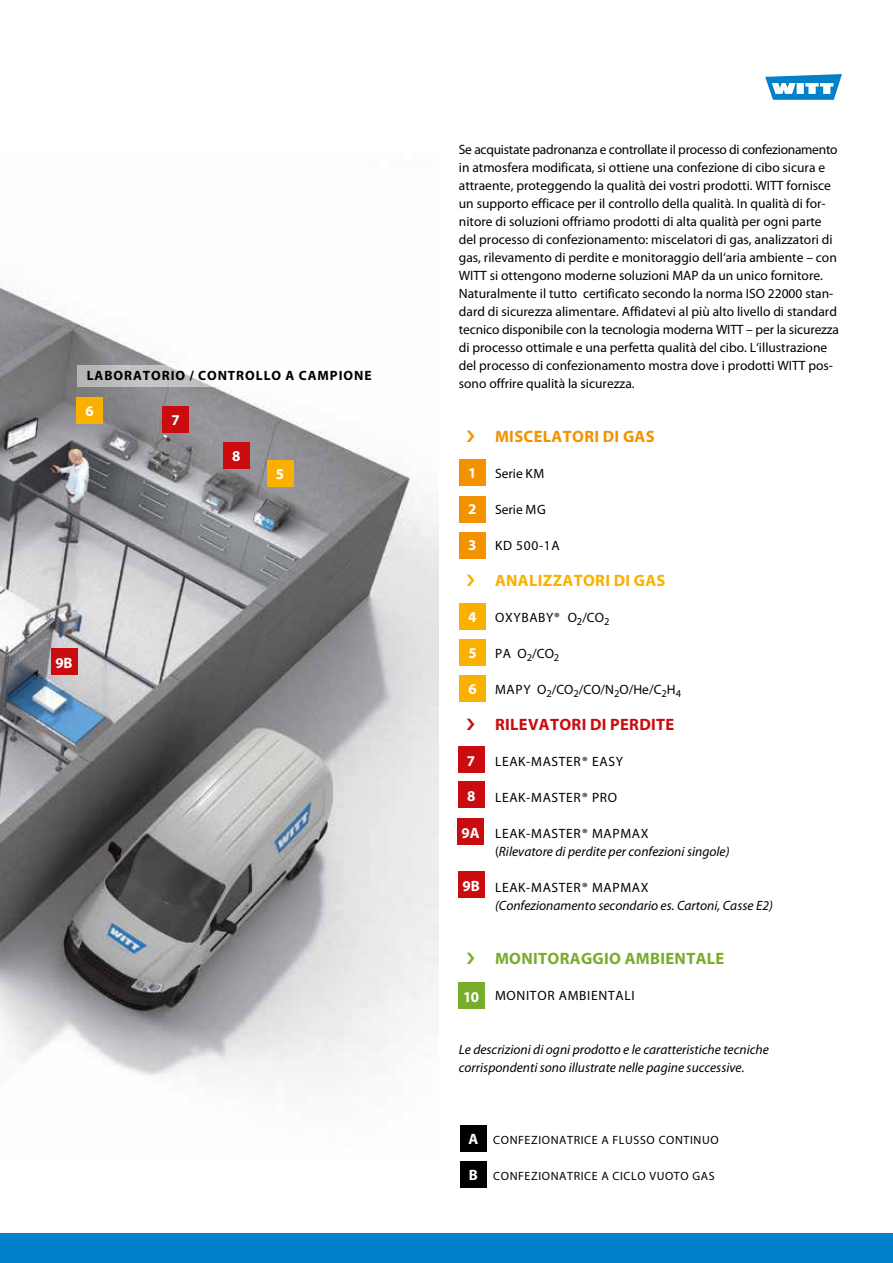
<style>
.page{position:relative;width:893px;height:1263px;background:#fff}
.page>*{position:absolute;margin:0;border:0;box-sizing:border-box;transform-origin:0 0}
.t1{font:700 16.5px "Myriad Pro";letter-spacing:.02em;color:#79ac2c}
.t2{font:700 16.5px "Myriad Pro";letter-spacing:.02em;color:#c90c0f}
.t3{font:700 16.5px "Myriad Pro";letter-spacing:.02em;color:#f9b000}
.t4{font:700 16.5px "Myriad Pro";letter-spacing:.02em;color:#f39200}
.t5{font:700 15px "Myriad Pro";color:#fff}
.t6{font:13.5px/18px "Myriad Pro";color:#000}
.t7{font:italic 13.5px/18px "Myriad Pro";color:#000}
.t8{font:13.5px "Myriad Pro";letter-spacing:.05em;color:#000}
.t9{font:700 13.5px "Myriad Pro";letter-spacing:.07em;color:#000}
.t10{font:13.5px "Myriad Pro";letter-spacing:.025em;color:#000}
.t11{font:12px "Myriad Pro";letter-spacing:.05em;color:#000}
.s1{font-style:normal}
</style>
<div class="page">
<div style="left:0;top:1234px;width:893px;height:29px;background:#0081c9"></div>
<svg style="left:765px;top:74px;width:77px;height:26px"></svg>
<div style="left:459px;top:603px;width:27px;height:26px;background:#f9b000"></div>
<div style="left:459px;top:639px;width:27px;height:26px;background:#f9b000"></div>
<div style="left:459px;top:675px;width:27px;height:26px;background:#f9b000"></div>
<div style="left:459px;top:459px;width:26px;height:27px;background:#f39200"></div>
<div style="left:459px;top:497px;width:27px;height:26px;background:#f39200"></div>
<div style="left:459px;top:533px;width:27px;height:26px;background:#f39200"></div>
<div style="left:458px;top:747px;width:26px;height:26px;background:#c90c0f"></div>
<div style="left:458px;top:782px;width:26px;height:26px;background:#c90c0f"></div>
<div style="left:458px;top:819px;width:26px;height:26px;background:#c90c0f"></div>
<div style="left:458px;top:872px;width:26px;height:26px;background:#c90c0f"></div>
<div style="left:458px;top:982px;width:27px;height:27px;background:#79ac2c"></div>
<img style="left:0;top:284px;width:438px;height:793px">
<div style="left:51px;top:649px;width:27px;height:26px;background:#c90c0f"></div>
<div style="left:163px;top:406px;width:26px;height:26px;background:#c90c0f"></div>
<div style="left:223px;top:442px;width:27px;height:26px;background:#c90c0f"></div>
<div style="left:267px;top:460px;width:26px;height:26px;background:#f9b000"></div>
<div style="left:77px;top:397px;width:26px;height:27px;background:#f9b000"></div>
<svg style="left:77px;top:365px;width:260px;height:22px"></svg>
<div style="left:460px;top:1126px;width:27px;height:26px;background:#000"></div>
<div style="left:460px;top:1161px;width:27px;height:27px;background:#000"></div>
<p class="t9" style="left:87px;top:367px;width:286px">LABORATORIO / CONTROLLO A CAMPIONE</p>
<p class="t5" style="left:85px;top:401px;width:10px">6</p>
<p class="t5" style="left:172px;top:410px;width:10px">7</p>
<p class="t5" style="left:232px;top:446px;width:10px">8</p>
<p class="t5" style="left:276px;top:464px;width:10px">5</p>
<p class="t5" style="left:55px;top:653px;width:19px">9B</p>
<p class="t6" style="left:459px;top:140px;width:382px">Se acquistate padronanza e controllate il processo di confezionamento in atmosfera modificata, si ottiene una confezione di cibo sicura e attraente, proteggendo la qualità dei vostri prodotti. WITT fornisce un supporto efficace per il controllo della qualità. In qualità di for&shy;nitore di soluzioni offriamo prodotti di alta qualità per ogni parte del processo di confezionamento: miscelatori di gas, analizzatori di gas, rilevamento di perdite e monitoraggio dell‘aria ambiente – con WITT si ottengono moderne soluzioni MAP da un unico fornitore.<br>Naturalmente il tutto certificato secondo la norma ISO 22000 stan&shy;dard di sicurezza alimentare. Affidatevi al più alto livello di standard tecnico disponibile con la tecnologia moderna WITT – per la sicurezza di processo ottimale e una perfetta qualità del cibo. L‘illustrazione del processo di confezionamento mostra dove i prodotti WITT pos&shy;sono offrire qualità la sicurezza.</p>
<p class="t5" style="left:468px;top:463px;width:10px">1</p>
<p class="t5" style="left:468px;top:499px;width:10px">2</p>
<p class="t5" style="left:468px;top:535px;width:10px">3</p>
<p class="t5" style="left:468px;top:607px;width:10px">4</p>
<p class="t5" style="left:468px;top:643px;width:10px">5</p>
<p class="t5" style="left:468px;top:679px;width:10px">6</p>
<p class="t5" style="left:467px;top:751px;width:10px">7</p>
<p class="t5" style="left:467px;top:786px;width:10px">8</p>
<p class="t5" style="left:462px;top:823px;width:20px">9A</p>
<p class="t5" style="left:463px;top:876px;width:19px">9B</p>
<p class="t4" style="left:495px;top:425px;width:161px">MISCELATORI DI GAS</p>
<p class="t6" style="left:495px;top:464px;width:51px">Serie KM</p>
<p class="t6" style="left:495px;top:500px;width:52px">Serie MG</p>
<p class="t6" style="left:495px;top:536px;width:66px">KD 500-1A</p>
<p class="t3" style="left:495px;top:569px;width:172px">ANALIZZATORI DI GAS</p>
<p class="t8" style="left:495px;top:609px;width:116px">OXYBABY® O<sub>2</sub>/CO<sub>2</sub></p>
<p class="t6" style="left:495px;top:644px;width:66px">PA O<sub>2</sub>/CO<sub>2</sub></p>
<p class="t10" style="left:495px;top:681px;width:188px">MAPY O<sub>2</sub>/CO<sub>2</sub>/CO/N<sub>2</sub>O/He/C<sub>2</sub>H<sub>4</sub></p>
<p class="t2" style="left:495px;top:713px;width:181px">RILEVATORI DI PERDITE</p>
<p class="t8" style="left:495px;top:753px;width:129px">LEAK-MASTER® EASY</p>
<p class="t8" style="left:495px;top:789px;width:124px">LEAK-MASTER® PRO</p>
<p class="t7" style="left:495px;top:824px;width:236px"><span class="s1">LEAK-MASTER® MAPMAX<br>(</span>Rilevatore di perdite per confezioni singole)</p>
<p class="t8" style="left:495px;top:879px;width:155px">LEAK-MASTER® MAPMAX</p>
<p class="t7" style="left:495px;top:896px;width:279px">(Confezionamento secondario es. Cartoni, Casse E2)</p>
<p class="t5" style="left:463px;top:987px;width:17px">10</p>
<p class="t1" style="left:495px;top:947px;width:231px">MONITORAGGIO AMBIENTALE</p>
<p class="t8" style="left:495px;top:987px;width:141px">MONITOR AMBIENTALI</p>
<p class="t7" style="left:459px;top:1040px;width:311px">Le descrizioni di ogni prodotto e le caratteristiche tecniche corrispondenti sono illustrate nelle pagine successive.</p>
<p class="t5" style="left:468px;top:1129px;width:11px">A</p>
<p class="t5" style="left:469px;top:1165px;width:11px">B</p>
<p class="t11" style="left:493px;top:1132px;width:227px">CONFEZIONATRICE A FLUSSO CONTINUO</p>
<p class="t11" style="left:493px;top:1168px;width:223px">CONFEZIONATRICE A CICLO VUOTO GAS</p>
</div>
